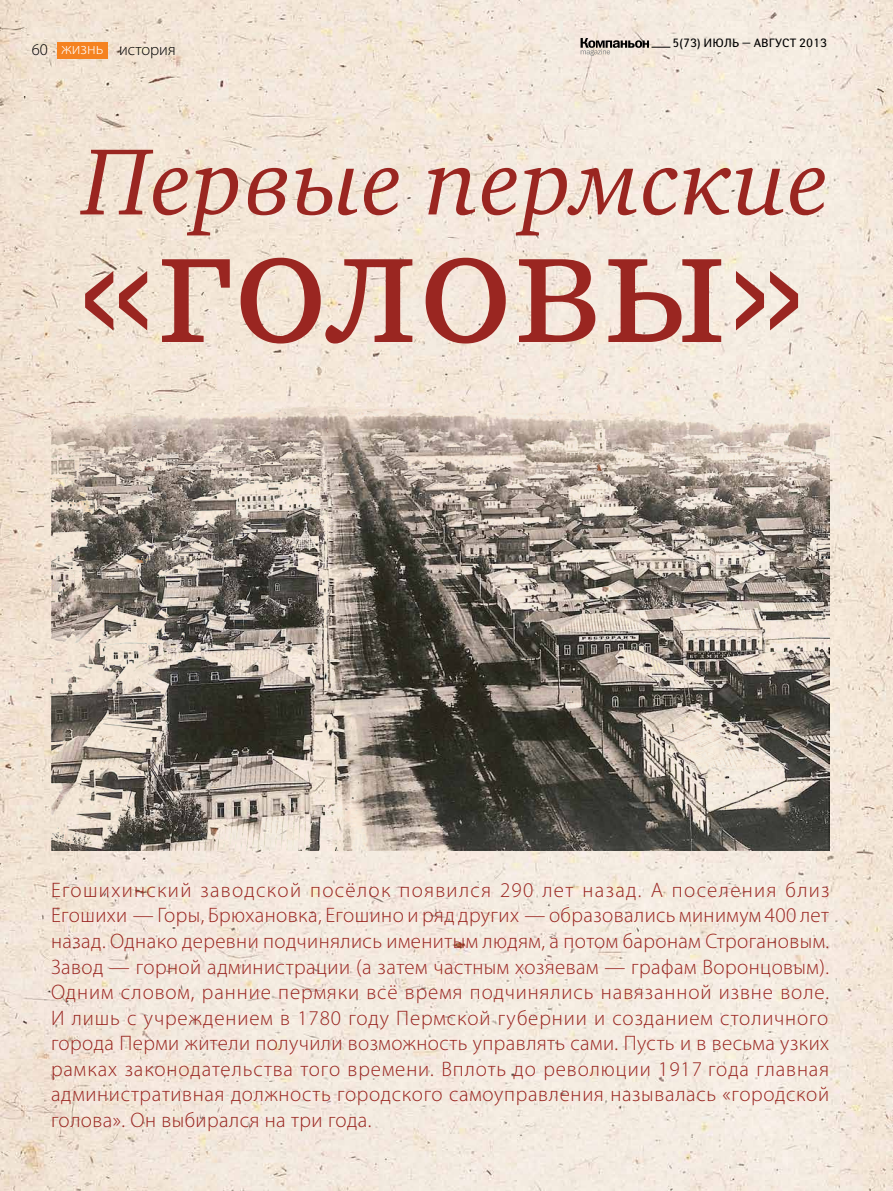
<style>
.page{position:relative;width:893px;height:1191px;background:#fff}
.page>*{position:absolute;margin:0;border:0;box-sizing:border-box;transform-origin:0 0}
.t1{font:171.9px "Charter ITC";letter-spacing:.01em;color:#9a2621}
.t2{font:italic 96.3px "Charter ITC";letter-spacing:.01em;color:#9a2621}
.t3{font:300 21px/25.5px "Myriad Pro";letter-spacing:.025em;color:#9a2621;text-align:justify}
.t4{font:300 16.5px "Myriad Pro";color:#000}
.t5{font:300 16.5px "Myriad Pro";color:#fff}
.t6{font:12px "Yanus";letter-spacing:.005em;color:#000}
</style>
<div class="page">
<img style="left:0;top:0;width:893px;height:1191px">
<svg style="left:580px;top:38px;width:90px;height:18px;background:#bbb2aa"></svg>
<div style="left:57px;top:42px;width:51px;height:17px;background:#f58220"></div>
<img style="left:51px;top:257px;width:778px;height:594px">
<p class="t4" style="left:32px;top:40px;width:18px">60</p>
<p class="t5" style="left:62px;top:39px;width:43px">жизнь</p>
<p class="t4" style="left:119px;top:40px;width:58px">история</p>
<p class="t6" style="left:673px;top:36px;width:156px">5(73) июль — август 2013</p>
<h2 class="t2" style="left:83px;top:122px;width:748px">Первые пермские</h2>
<h1 class="t1" style="left:79px;top:176px;width:726px">«головы»</h1>
<p class="t3" style="left:51px;top:877px;width:780px">Егошихинский заводской посёлок появился 290 лет назад. А поселения близ Егошихи — Горы, Брюхановка, Егошино и ряд других — образовались минимум 400 лет назад. Однако деревни подчинялись именитым людям, а потом баронам Строгановым.<br>Завод — горной администрации (а затем частным хозяевам — графам Воронцовым).<br>Одним словом, ранние пермяки всё время подчинялись навязанной извне воле.<br>И лишь с учреждением в 1780 году Пермской губернии и созданием столичного города Перми жители получили возможность управлять сами. Пусть и в весьма узких рамках законодательства того времени. Вплоть до революции 1917 года главная административная должность городского самоуправления называлась «городской голова». Он выбирался на три года.</p>
</div>
